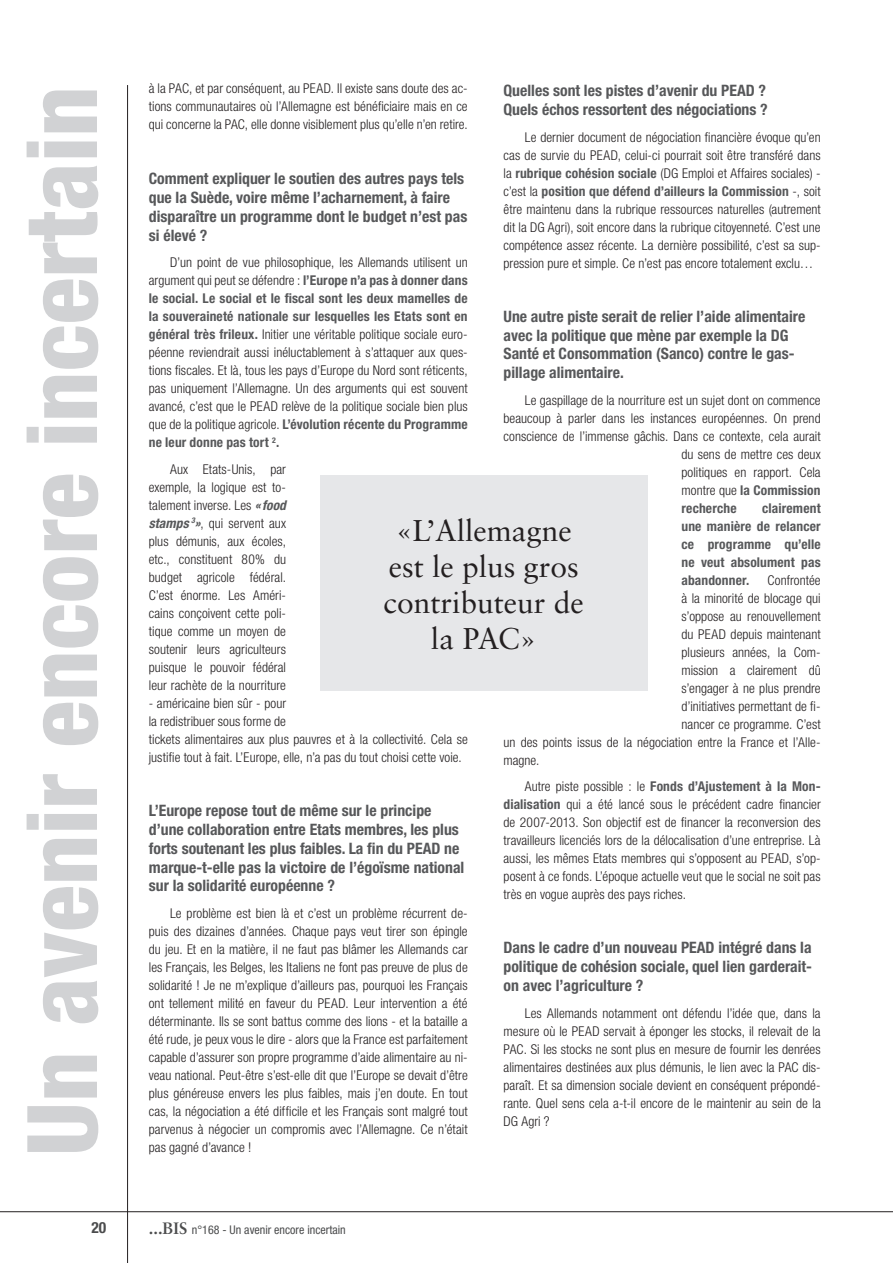
<style>
.page{position:relative;width:893px;height:1263px;background:#fff}
.page>*{position:absolute;margin:0;border:0;box-sizing:border-box;transform-origin:0 0}
.t1{font:800 condensed 97.5px "Helvetica Neue LT Std";color:#d1d2d4}
.EXERGUE{font:30px/36px "Sabon LT Std";color:#231f20;text-align:center}
.SOUS_TITRE_AUTRE{font:700 condensed 15.75px/18.9px "Helvetica Neue LT Std";color:#57585a}
.t2{font:700 condensed 15.45px "Helvetica Neue LT Std";color:#4b4c4d}
.TEXTE_COURANT{font:300 condensed 13.5px/18px "Helvetica Neue LT Std";letter-spacing:.005em;color:#231f20;text-align:justify}
.TEXTE_COURANT-2{font:700 condensed 13.5px/18px "Helvetica Neue LT Std";letter-spacing:.01em;color:#57585a;text-align:justify}
.t3{font:condensed 12px "Helvetica Neue LT Std";color:#4b4c4d}
.s1{font-weight:700;color:#57585a}
.s2{font-weight:700;font-style:italic;color:#57585a}
.s3{font-weight:300;color:#231f20}
.s4{font-family:"Sabon LT Std";font-weight:700;font-stretch:normal;font-size:16.5px}
</style>
<div class="page">
<hr style="left:0;top:1211px;width:893px;height:1px;background:#231f20">
<hr style="left:127px;top:85px;width:1px;height:1178px;background:#231f20">
<div style="left:320px;top:475px;width:327px;height:216px;background:#e6e7e9"></div>
<h1 class="t1" style="left:2px;top:1156px;width:1071px;rotate:-90deg">Un avenir encore incertain</h1>
<p class="t2" style="left:91px;top:1218px;width:16px">20</p>
<p class="TEXTE_COURANT" style="left:149px;top:79px;width:320px">à la PAC, et par conséquent, au PEAD. Il existe sans doute des ac&shy;tions communautaires où l’Allemagne est bénéficiaire mais en ce qui concerne la PAC, elle donne visiblement plus qu’elle n’en retire.</p>
<p class="SOUS_TITRE_AUTRE" style="left:504px;top:81px;width:266px">Quelles sont les pistes d’avenir du PEAD ?<br>Quels échos ressortent des négociations ?</p>
<p class="TEXTE_COURANT" style="left:504px;top:128px;width:319px;text-indent:21px">Le dernier document de négociation financière évoque qu’en cas de survie du PEAD, celui-ci pourrait soit être transféré dans la <span class="s1">rubrique cohésion sociale</span> (DG Emploi et Affaires sociales) - c’est la <span class="s1">position que défend d’ailleurs la Commission</span> -, soit être maintenu dans la rubrique ressources naturelles (autrement dit la DG Agri), soit encore dans la rubrique citoyenneté. C’est une compétence assez récente. La dernière possibilité, c’est sa sup&shy;pression pure et simple. Ce n’est pas encore totalement exclu…</p>
<p class="SOUS_TITRE_AUTRE" style="left:149px;top:169px;width:320px">Comment expliquer le soutien des autres pays tels que la Suède, voire même l’acharnement, à faire disparaître un programme dont le budget n’est pas si élevé ?</p>
<p class="TEXTE_COURANT" style="left:149px;top:253px;width:320px;text-indent:21px">D’un point de vue philosophique, les Allemands utilisent un argument qui peut se défendre : <span class="s1">l’Europe n’a pas à donner dans le social. Le social et le fiscal sont les deux mamelles de la souveraineté nationale sur lesquelles les Etats sont en général très frileux.</span> Initier une véritable politique sociale euro&shy;péenne reviendrait aussi inéluctablement à s’attaquer aux ques&shy;tions fiscales. Et là, tous les pays d’Europe du Nord sont réticents, pas uniquement l’Allemagne. Un des arguments qui est souvent avancé, c’est que le PEAD relève de la politique sociale bien plus que de la politique agricole. <span class="s1">L’évolution récente du Programme ne leur donne pas tort</span> <sup>2</sup><span class="s1">.</span></p>
<p class="TEXTE_COURANT" style="left:149px;top:460px;width:139px;text-indent:21px">Aux Etats-Unis, par exemple, la logique est to&shy;talement inverse. Les <span class="s2">« food stamps</span> <sup>3</sup><span class="s2">»</span>, qui servent aux plus démunis, aux écoles, etc., constituent 80% du budget agricole fédéral.<br>C’est énorme. Les Améri&shy;cains conçoivent cette poli&shy;tique comme un moyen de soutenir leurs agriculteurs puisque le pouvoir fédéral leur rachète de la nourriture</p>
<p class="TEXTE_COURANT" style="left:149px;top:694px;width:320px;text-align:left">- américaine bien sûr - pour<br>la redistribuer sous forme de<br>tickets alimentaires aux plus pauvres et à la collectivité. Cela se justifie tout à fait. L’Europe, elle, n’a pas du tout choisi cette voie.</p>
<p class="SOUS_TITRE_AUTRE" style="left:149px;top:800px;width:317px">L’Europe repose tout de même sur le principe d’une collaboration entre Etats membres, les plus forts soutenant les plus faibles. La fin du PEAD ne marque-t-elle pas la victoire de l’égoïsme national sur la solidarité européenne ?</p>
<p class="TEXTE_COURANT" style="left:149px;top:904px;width:320px;text-indent:21px">Le problème est bien là et c’est un problème récurrent de&shy;puis des dizaines d’années. Chaque pays veut tirer son épingle du jeu. Et en la matière, il ne faut pas blâmer les Allemands car les Français, les Belges, les Italiens ne font pas preuve de plus de solidarité ! Je ne m’explique d’ailleurs pas, pourquoi les Français ont tellement milité en faveur du PEAD. Leur intervention a été déterminante. Ils se sont battus comme des lions - et la bataille a été rude, je peux vous le dire - alors que la France est parfaitement capable d’assurer son propre programme d’aide alimentaire au ni&shy;veau national. Peut-être s’est-elle dit que l’Europe se devait d’être plus généreuse envers les plus faibles, mais j’en doute. En tout cas, la négociation a été difficile et les Français sont malgré tout parvenus à négocier un compromis avec l’Allemagne. Ce n’était pas gagné d’avance !</p>
<p class="SOUS_TITRE_AUTRE" style="left:504px;top:306px;width:303px">Une autre piste serait de relier l’aide alimentaire avec la politique que mène par exemple la DG Santé et Consommation (Sanco) contre le gas&shy;pillage alimentaire.</p>
<p class="TEXTE_COURANT" style="left:525px;top:391px;width:297px">Le gaspillage de la nourriture est un sujet dont on commence</p>
<p class="TEXTE_COURANT" style="left:504px;top:409px;width:319px">beaucoup à parler dans les instances européennes. On prend</p>
<p class="TEXTE_COURANT" style="left:504px;top:427px;width:319px">conscience de l’immense gâchis. Dans ce contexte, cela aurait</p>
<p class="TEXTE_COURANT" style="left:681px;top:445px;width:141px">du sens de mettre ces deux</p>
<p class="TEXTE_COURANT" style="left:681px;top:463px;width:141px">politiques en rapport. Cela</p>
<p class="TEXTE_COURANT-2" style="left:681px;top:481px;width:141px"><span class="s3">montre que</span> la Commission</p>
<p class="TEXTE_COURANT-2" style="left:681px;top:499px;width:57px">recherche</p>
<p class="TEXTE_COURANT-2" style="left:681px;top:499px;width:141px;text-indent:81px">clairement une manière de relancer ce programme qu’elle ne veut absolument pas abandonner.</p>
<p class="EXERGUE" style="left:384px;top:512px;width:202px">«L’Allemagne est le plus gros contributeur de la PAC»</p>
<p class="TEXTE_COURANT" style="left:768px;top:571px;width:55px">Confrontée</p>
<p class="TEXTE_COURANT" style="left:681px;top:589px;width:141px">à la minorité de blocage qui</p>
<p class="TEXTE_COURANT" style="left:681px;top:607px;width:141px">s’oppose au renouvellement</p>
<p class="TEXTE_COURANT" style="left:681px;top:625px;width:141px">du PEAD depuis maintenant</p>
<p class="TEXTE_COURANT" style="left:681px;top:643px;width:141px">plusieurs années, la Com-</p>
<p class="TEXTE_COURANT" style="left:681px;top:661px;width:141px">mission a clairement dû</p>
<p class="TEXTE_COURANT" style="left:681px;top:679px;width:141px">s’engager à ne plus prendre</p>
<p class="TEXTE_COURANT" style="left:681px;top:697px;width:141px">d’initiatives permettant de fi-</p>
<p class="TEXTE_COURANT" style="left:681px;top:715px;width:141px">nancer ce programme. C’est</p>
<p class="TEXTE_COURANT" style="left:504px;top:733px;width:319px">un des points issus de la négociation entre la France et l’Alle-</p>
<p class="TEXTE_COURANT" style="left:504px;top:751px;width:37px">magne.</p>
<p class="TEXTE_COURANT" style="left:504px;top:777px;width:319px;text-indent:21px">Autre piste possible : le <span class="s1">Fonds d’Ajustement à la Mon&shy;dialisation</span> qui a été lancé sous le précédent cadre financier de 2007-2013. Son objectif est de financer la reconversion des travailleurs licenciés lors de la délocalisation d’une entreprise. Là aussi, les mêmes Etats membres qui s’opposent au PEAD, s’op&shy;posent à ce fonds. L’époque actuelle veut que le social ne soit pas très en vogue auprès des pays riches.</p>
<p class="SOUS_TITRE_AUTRE" style="left:504px;top:938px;width:310px;text-align:justify">Dans le cadre d’un nouveau PEAD intégré dans la politique de cohésion sociale, quel lien garderait&shy;on avec l’agriculture ?</p>
<p class="TEXTE_COURANT" style="left:504px;top:1004px;width:319px;text-indent:21px">Les Allemands notamment ont défendu l’idée que, dans la mesure où le PEAD servait à éponger les stocks, il relevait de la PAC. Si les stocks ne sont plus en mesure de fournir les denrées alimentaires destinées aux plus démunis, le lien avec la PAC dis&shy;paraît. Et sa dimension sociale devient en conséquent prépondé&shy;rante. Quel sens cela a-t-il encore de le maintenir au sein de la DG Agri ?</p>
<p class="t3" style="left:149px;top:1222px;width:198px"><span class="s4">...BIS</span> n°168 - Un avenir encore incertain</p>
</div>
